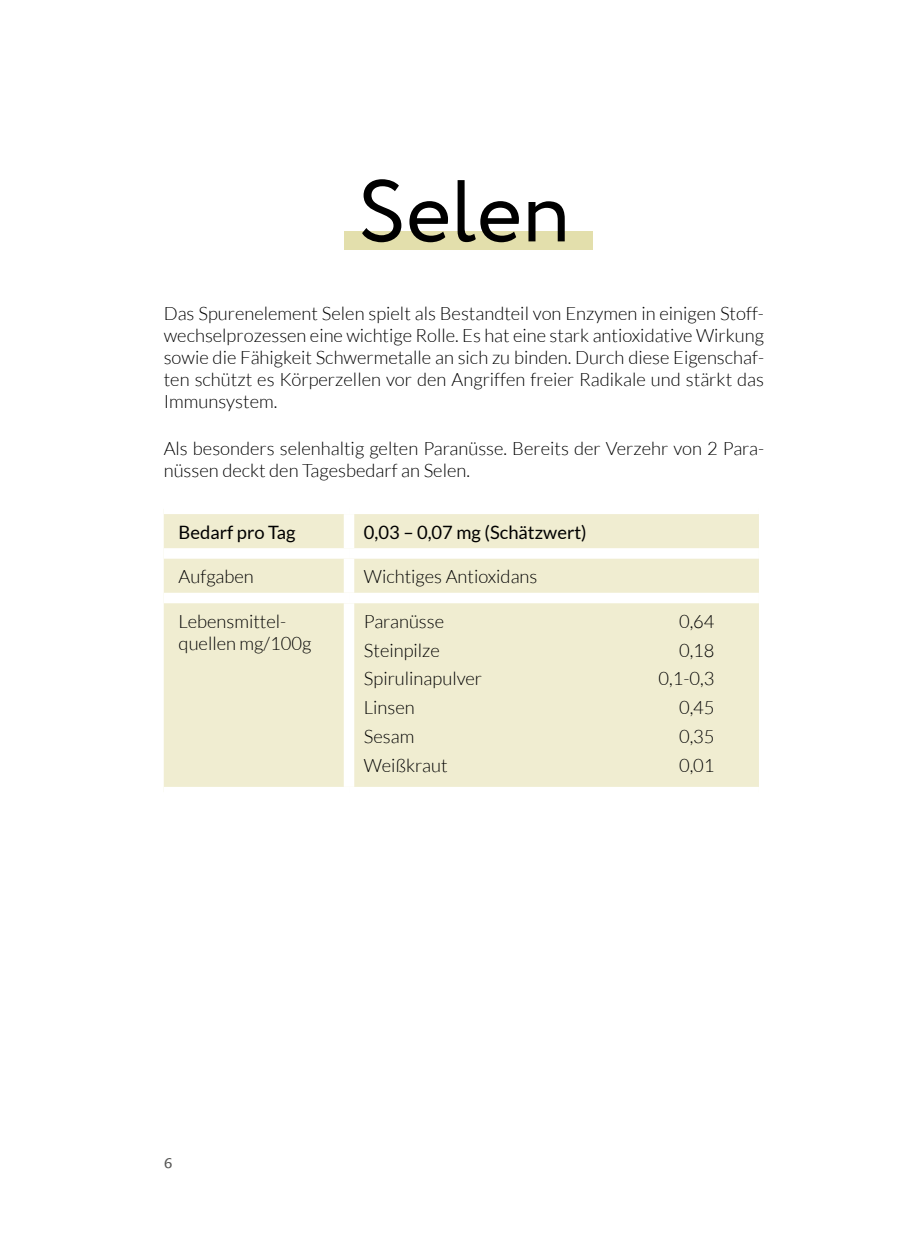
<style>
.page{position:relative;width:923px;height:1241px;background:#fff}
.page>*{position:absolute;margin:0;border:0;box-sizing:border-box;transform-origin:0 0}
.t1{font:87.5px "Circe";color:#000}
.t2{font:300 18.38px/22.1px "Lato";color:#000}
.t3{font:18.38px "Lato";color:#000}
.t4{font:15.75px "Tisa Pro";color:#575756}
</style>
<div class="page">
<div style="left:344px;top:231px;width:248px;height:18px;background:#e3dfac"></div>
<div style="left:164px;top:514px;width:595px;height:272px;background:#f0edd1"></div>
<div style="left:349px;top:592px;width:410px;height:11px;background:#fff"></div>
<div style="left:344px;top:603px;width:10px;height:183px;background:#fff"></div>
<div style="left:344px;top:514px;width:10px;height:34px;background:#fff"></div>
<div style="left:164px;top:548px;width:185px;height:10px;background:#fff"></div>
<div style="left:349px;top:548px;width:410px;height:10px;background:#fff"></div>
<div style="left:344px;top:558px;width:10px;height:34px;background:#fff"></div>
<div style="left:164px;top:592px;width:185px;height:11px;background:#fff"></div>
<h1 class="t1" style="left:358px;top:153px;width:214px">Selen</h1>
<p class="t2" style="left:164px;top:302px;width:602px;text-align:justify">Das Spurenelement Selen spielt als Bestandteil von Enzymen in einigen Stoff&shy;wechselprozessen eine wichtige Rolle. Es hat eine stark antioxidative Wirkung sowie die Fähigkeit Schwermetalle an sich zu binden. Durch diese Eigenschaf&shy;ten schützt es Körperzellen vor den Angriffen freier Radikale und stärkt das Immunsystem.</p>
<p class="t2" style="left:164px;top:437px;width:602px">Als besonders selenhaltig gelten Paranüsse. Bereits der Verzehr von 2 Para&shy;nüssen deckt den Tagesbedarf an Selen.</p>
<p class="t3" style="left:179px;top:521px;width:118px">Bedarf pro Tag</p>
<p class="t3" style="left:364px;top:521px;width:224px">0,03 – 0,07 mg (Schätzwert)</p>
<p class="t2" style="left:179px;top:565px;width:77px">Aufgaben</p>
<p class="t2" style="left:364px;top:565px;width:175px">Wichtiges Antioxidans</p>
<p class="t2" style="left:179px;top:610px;width:134px">Lebensmittel&shy;quellen mg/100g</p>
<p class="t2" style="left:364px;top:610px;width:82px">Paranüsse</p>
<p class="t2" style="left:679px;top:610px;width:37px">0,64</p>
<p class="t2" style="left:364px;top:639px;width:78px">Steinpilze</p>
<p class="t2" style="left:679px;top:639px;width:37px">0,18</p>
<p class="t2" style="left:364px;top:667px;width:120px">Spirulinapulver</p>
<p class="t2" style="left:658px;top:667px;width:57px">0,1-0,3</p>
<p class="t2" style="left:364px;top:696px;width:52px">Linsen</p>
<p class="t2" style="left:679px;top:696px;width:37px">0,45</p>
<p class="t2" style="left:364px;top:725px;width:52px">Sesam</p>
<p class="t2" style="left:679px;top:725px;width:37px">0,35</p>
<p class="t2" style="left:364px;top:754px;width:85px">Weißkraut</p>
<p class="t2" style="left:679px;top:754px;width:37px">0,01</p>
<p class="t4" style="left:164px;top:1150px;width:10px">6</p>
</div>
